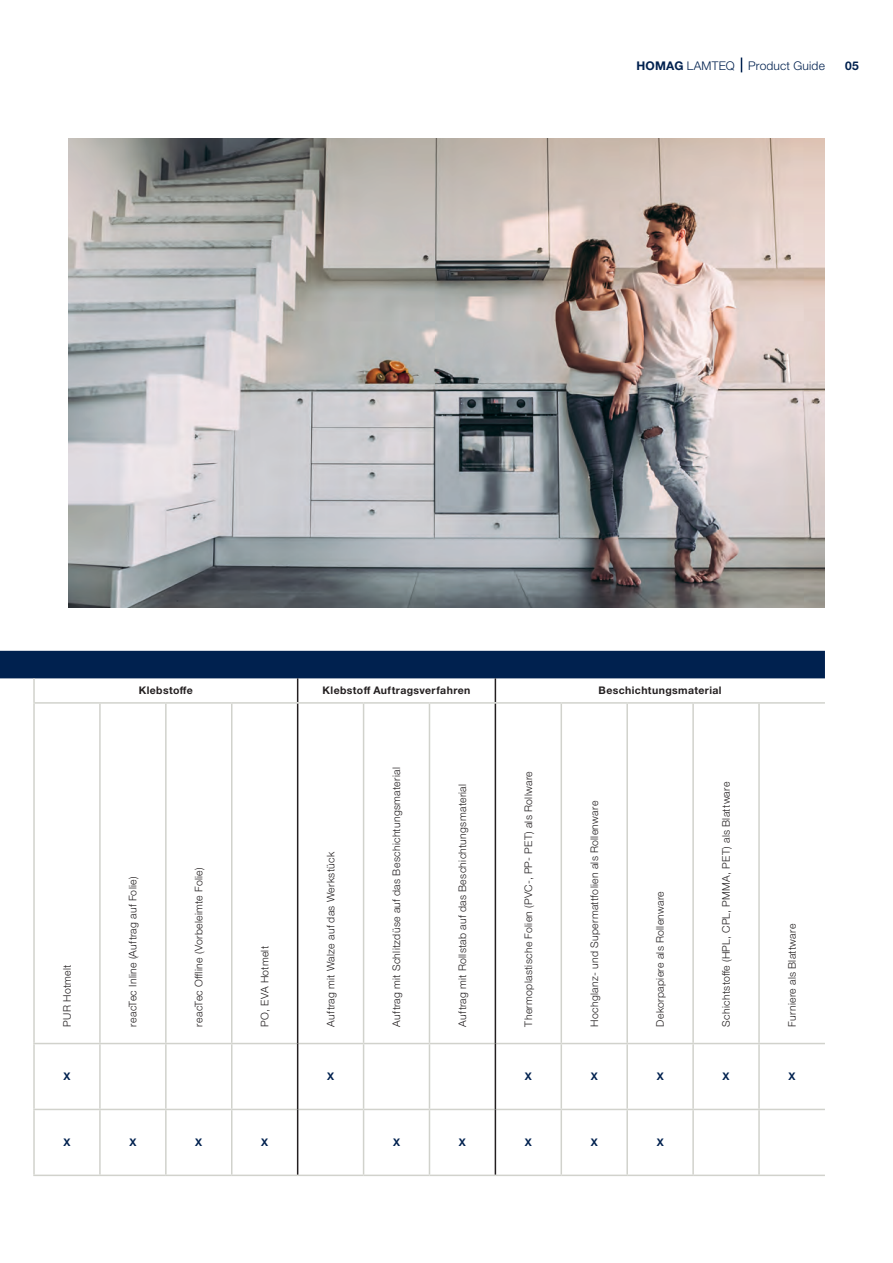
<style>
.page{position:relative;width:893px;height:1263px;background:#fff}
.page>*{position:absolute;margin:0;border:0;box-sizing:border-box;transform-origin:0 0}
.t1{font:300 12px "Helvetica Neue LTW1 G";letter-spacing:.015em;color:#00214f}
.t2{font:700 12px "Helvetica Neue LTW1 G";color:#00214f}
.t3{font:300 10.5px "Helvetica Neue LTW1 G";letter-spacing:.03em;color:#231f20}
.t4{font:700 10.5px "Helvetica Neue LTW1 G";letter-spacing:.04em;color:#231f20}
.t5{font:700 10.5px "Helvetica Neue LTW1 G";color:#00214f}
.s1{font-weight:700}
</style>
<div class="page">
<img style="left:68px;top:139px;width:757px;height:469px">
<svg style="left:741px;top:58px;width:1px;height:14px"></svg>
<svg style="left:0;top:651px;width:825px;height:51px"></svg>
<hr style="left:33px;top:1174px;width:67px;height:2px;background:#d1d2cc">
<hr style="left:100px;top:1174px;width:66px;height:2px;background:#d1d2cc">
<hr style="left:166px;top:1174px;width:66px;height:2px;background:#d1d2cc">
<hr style="left:232px;top:1174px;width:66px;height:2px;background:#d1d2cc">
<hr style="left:298px;top:1174px;width:66px;height:2px;background:#d1d2cc">
<hr style="left:364px;top:1174px;width:65px;height:2px;background:#d1d2cc">
<hr style="left:429px;top:1174px;width:66px;height:2px;background:#d1d2cc">
<hr style="left:495px;top:1174px;width:66px;height:2px;background:#d1d2cc">
<hr style="left:561px;top:1174px;width:66px;height:2px;background:#d1d2cc">
<hr style="left:627px;top:1174px;width:66px;height:2px;background:#d1d2cc">
<hr style="left:693px;top:1174px;width:66px;height:2px;background:#d1d2cc">
<hr style="left:759px;top:1174px;width:66px;height:2px;background:#d1d2cc">
<hr style="left:33px;top:702px;width:67px;height:2px;background:#d1d2cc">
<hr style="left:100px;top:702px;width:66px;height:2px;background:#d1d2cc">
<hr style="left:166px;top:702px;width:66px;height:2px;background:#d1d2cc">
<hr style="left:232px;top:702px;width:66px;height:2px;background:#d1d2cc">
<hr style="left:298px;top:702px;width:66px;height:2px;background:#d1d2cc">
<hr style="left:364px;top:702px;width:65px;height:2px;background:#d1d2cc">
<hr style="left:429px;top:702px;width:66px;height:2px;background:#d1d2cc">
<hr style="left:495px;top:702px;width:66px;height:2px;background:#d1d2cc">
<hr style="left:561px;top:702px;width:66px;height:2px;background:#d1d2cc">
<hr style="left:627px;top:702px;width:66px;height:2px;background:#d1d2cc">
<hr style="left:693px;top:702px;width:66px;height:2px;background:#d1d2cc">
<hr style="left:759px;top:702px;width:66px;height:2px;background:#d1d2cc">
<hr style="left:33px;top:1043px;width:67px;height:1px;background:#d1d2cc">
<hr style="left:100px;top:1043px;width:66px;height:1px;background:#d1d2cc">
<hr style="left:166px;top:1043px;width:66px;height:1px;background:#d1d2cc">
<hr style="left:232px;top:1043px;width:65px;height:1px;background:#d1d2cc">
<hr style="left:298px;top:1043px;width:66px;height:1px;background:#d1d2cc">
<hr style="left:364px;top:1043px;width:65px;height:1px;background:#d1d2cc">
<hr style="left:429px;top:1043px;width:66px;height:1px;background:#d1d2cc">
<hr style="left:496px;top:1043px;width:65px;height:1px;background:#d1d2cc">
<hr style="left:561px;top:1043px;width:66px;height:1px;background:#d1d2cc">
<hr style="left:627px;top:1043px;width:66px;height:1px;background:#d1d2cc">
<hr style="left:693px;top:1043px;width:66px;height:1px;background:#d1d2cc">
<hr style="left:759px;top:1043px;width:66px;height:1px;background:#d1d2cc">
<hr style="left:33px;top:1109px;width:67px;height:1px;background:#d1d2cc">
<hr style="left:100px;top:1109px;width:66px;height:1px;background:#d1d2cc">
<hr style="left:166px;top:1109px;width:66px;height:1px;background:#d1d2cc">
<hr style="left:232px;top:1109px;width:65px;height:1px;background:#d1d2cc">
<hr style="left:298px;top:1109px;width:66px;height:1px;background:#d1d2cc">
<hr style="left:364px;top:1109px;width:65px;height:1px;background:#d1d2cc">
<hr style="left:429px;top:1109px;width:66px;height:1px;background:#d1d2cc">
<hr style="left:496px;top:1109px;width:65px;height:1px;background:#d1d2cc">
<hr style="left:561px;top:1109px;width:66px;height:1px;background:#d1d2cc">
<hr style="left:627px;top:1109px;width:66px;height:1px;background:#d1d2cc">
<hr style="left:693px;top:1109px;width:66px;height:1px;background:#d1d2cc">
<hr style="left:759px;top:1109px;width:66px;height:1px;background:#d1d2cc">
<hr style="left:99px;top:704px;width:2px;height:339px;background:#d1d2cc">
<hr style="left:165px;top:704px;width:2px;height:339px;background:#d1d2cc">
<hr style="left:231px;top:704px;width:1px;height:339px;background:#d1d2cc">
<hr style="left:363px;top:704px;width:1px;height:339px;background:#d1d2cc">
<hr style="left:429px;top:704px;width:1px;height:339px;background:#d1d2cc">
<hr style="left:561px;top:704px;width:1px;height:339px;background:#d1d2cc">
<hr style="left:626px;top:704px;width:2px;height:339px;background:#d1d2cc">
<hr style="left:692px;top:704px;width:2px;height:339px;background:#d1d2cc">
<hr style="left:758px;top:704px;width:2px;height:339px;background:#d1d2cc">
<hr style="left:99px;top:1044px;width:2px;height:65px;background:#d1d2cc">
<hr style="left:165px;top:1044px;width:2px;height:65px;background:#d1d2cc">
<hr style="left:231px;top:1044px;width:1px;height:65px;background:#d1d2cc">
<hr style="left:363px;top:1044px;width:1px;height:65px;background:#d1d2cc">
<hr style="left:429px;top:1044px;width:1px;height:65px;background:#d1d2cc">
<hr style="left:561px;top:1044px;width:1px;height:65px;background:#d1d2cc">
<hr style="left:626px;top:1044px;width:2px;height:65px;background:#d1d2cc">
<hr style="left:692px;top:1044px;width:2px;height:65px;background:#d1d2cc">
<hr style="left:758px;top:1044px;width:2px;height:65px;background:#d1d2cc">
<hr style="left:99px;top:1110px;width:2px;height:64px;background:#d1d2cc">
<hr style="left:165px;top:1110px;width:2px;height:64px;background:#d1d2cc">
<hr style="left:231px;top:1110px;width:1px;height:64px;background:#d1d2cc">
<hr style="left:363px;top:1110px;width:1px;height:64px;background:#d1d2cc">
<hr style="left:429px;top:1110px;width:1px;height:64px;background:#d1d2cc">
<hr style="left:561px;top:1110px;width:1px;height:64px;background:#d1d2cc">
<hr style="left:626px;top:1110px;width:2px;height:64px;background:#d1d2cc">
<hr style="left:692px;top:1110px;width:2px;height:64px;background:#d1d2cc">
<hr style="left:758px;top:1110px;width:2px;height:64px;background:#d1d2cc">
<hr style="left:297px;top:704px;width:1px;height:339px;background:#231f20">
<hr style="left:297px;top:1043px;width:1px;height:66px;background:#231f20">
<hr style="left:297px;top:1109px;width:1px;height:65px;background:#231f20">
<hr style="left:495px;top:704px;width:1px;height:339px;background:#231f20">
<hr style="left:495px;top:1043px;width:1px;height:66px;background:#231f20">
<hr style="left:495px;top:1109px;width:1px;height:65px;background:#231f20">
<hr style="left:33px;top:678px;width:2px;height:24px;background:#d1d2cc">
<hr style="left:33px;top:704px;width:2px;height:339px;background:#d1d2cc">
<hr style="left:33px;top:1044px;width:2px;height:65px;background:#d1d2cc">
<hr style="left:33px;top:1110px;width:2px;height:64px;background:#d1d2cc">
<p class="t1" style="left:636px;top:58px;width:190px"><span class="s1">HOMAG</span> LAMTEQ Product Guide</p>
<p class="t2" style="left:845px;top:58px;width:15px">05</p>
<p class="t3" style="left:61px;top:1026px;width:63px;rotate:-90deg">PUR Hotmelt</p>
<p class="t4" style="left:139px;top:684px;width:56px">Klebstoffe</p>
<p class="t4" style="left:323px;top:684px;width:149px">Klebstoff Auftragsverfahren</p>
<p class="t4" style="left:599px;top:684px;width:125px">Beschichtungsmaterial</p>
<p class="t3" style="left:126px;top:1026px;width:151px;rotate:-90deg">reacTec Inline (Auftrag auf Folie)</p>
<p class="t3" style="left:192px;top:1026px;width:160px;rotate:-90deg">reacTec Offline (Vorbeleimte Folie)</p>
<p class="t3" style="left:258px;top:1026px;width:82px;rotate:-90deg">PO, EVA Hotmelt</p>
<p class="t3" style="left:324px;top:1026px;width:176px;rotate:-90deg">Auftrag mit Walze auf das Werkstück</p>
<p class="t3" style="left:390px;top:1026px;width:260px;rotate:-90deg">Auftrag mit Schlitzdüse auf das Beschichtungsmaterial</p>
<p class="t3" style="left:456px;top:1026px;width:244px;rotate:-90deg">Auftrag mit Rollstab auf das Beschichtungsmaterial</p>
<p class="t3" style="left:522px;top:1026px;width:256px;rotate:-90deg">Thermoplastische Folien (PVC-, PP- PET) als Rollware</p>
<p class="t3" style="left:588px;top:1026px;width:227px;rotate:-90deg">Hochglanz- und Supermattfolien als Rollenware</p>
<p class="t3" style="left:654px;top:1026px;width:137px;rotate:-90deg">Dekorpapiere als Rollenware</p>
<p class="t3" style="left:720px;top:1026px;width:246px;rotate:-90deg">Schichtstoffe (HPL, CPL, PMMA, PET) als Blattware</p>
<p class="t3" style="left:786px;top:1026px;width:104px;rotate:-90deg">Furniere als Blattware</p>
<p class="t5" style="left:63px;top:1070px;width:9px">X</p>
<p class="t5" style="left:327px;top:1070px;width:9px">X</p>
<p class="t5" style="left:525px;top:1070px;width:9px">X</p>
<p class="t5" style="left:591px;top:1070px;width:9px">X</p>
<p class="t5" style="left:657px;top:1070px;width:9px">X</p>
<p class="t5" style="left:723px;top:1070px;width:9px">X</p>
<p class="t5" style="left:788px;top:1070px;width:9px">X</p>
<p class="t5" style="left:63px;top:1136px;width:9px">X</p>
<p class="t5" style="left:129px;top:1136px;width:9px">X</p>
<p class="t5" style="left:195px;top:1136px;width:9px">X</p>
<p class="t5" style="left:261px;top:1136px;width:9px">X</p>
<p class="t5" style="left:393px;top:1136px;width:9px">X</p>
<p class="t5" style="left:459px;top:1136px;width:9px">X</p>
<p class="t5" style="left:525px;top:1136px;width:9px">X</p>
<p class="t5" style="left:591px;top:1136px;width:9px">X</p>
<p class="t5" style="left:657px;top:1136px;width:9px">X</p>
</div>
